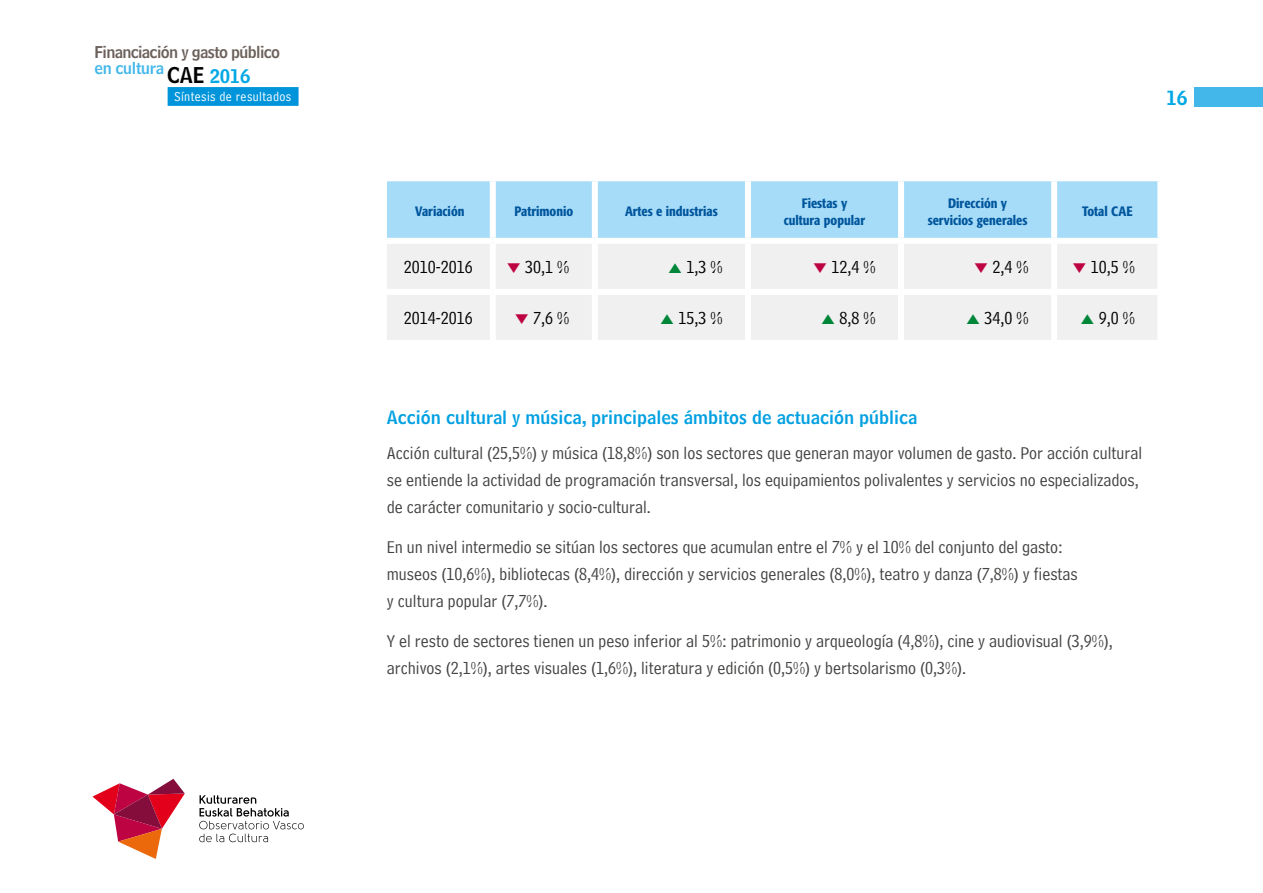
<style>
.page{position:relative;width:1263px;height:893px;background:#fff}
.page>*{position:absolute;margin:0;border:0;box-sizing:border-box;transform-origin:0 0}
.t1{font:19.5px "Bell Centennial Name And Number";color:#00a8e4}
.t2{font:18px/27px "Bell Centennial Address";color:#424241}
.t3{font:18px "Bell Centennial Address";color:#000}
.t4{font:18px "Bell Centennial Name And Number";color:#00a0e1}
.t5{font:16.05px/16px "Bell Centennial Name And Number";letter-spacing:-.04em;color:#6c615c}
.t6{font:500 condensed 13.5px/16.2px "Formata";color:#00569d;text-align:center}
.t7{font:13.5px "Bell Centennial Address";letter-spacing:.03em;color:#fff}
.s1{color:#43b7ea}
.s2{font-size:21.45px;color:#000}
.s3{font-size:18.75px;color:#00a8e4}
.s4{color:#bd0342}
</style>
<div class="page">
<svg style="left:199px;top:795px;width:105px;height:47px"></svg>
<svg style="left:92px;top:779px;width:93px;height:80px"></svg>
<div style="left:168px;top:87px;width:131px;height:19px;background:#0095db"></div>
<div style="left:1195px;top:87px;width:68px;height:19px;background:#43b7ea"></div>
<div style="left:387px;top:181px;width:770px;height:57px;background:#a7dcf8"></div>
<div style="left:387px;top:244px;width:770px;height:96px;background:#f1f0f0"></div>
<div style="left:490px;top:181px;width:6px;height:57px;background:#fff"></div>
<div style="left:592px;top:181px;width:6px;height:57px;background:#fff"></div>
<div style="left:745px;top:181px;width:6px;height:57px;background:#fff"></div>
<div style="left:898px;top:181px;width:6px;height:57px;background:#fff"></div>
<div style="left:1051px;top:181px;width:6px;height:57px;background:#fff"></div>
<div style="left:490px;top:244px;width:6px;height:45px;background:#fff"></div>
<div style="left:592px;top:244px;width:6px;height:45px;background:#fff"></div>
<div style="left:745px;top:244px;width:6px;height:45px;background:#fff"></div>
<div style="left:898px;top:244px;width:6px;height:45px;background:#fff"></div>
<div style="left:1051px;top:244px;width:6px;height:45px;background:#fff"></div>
<div style="left:387px;top:289px;width:106px;height:6px;background:#fff"></div>
<div style="left:493px;top:289px;width:102px;height:6px;background:#fff"></div>
<div style="left:595px;top:289px;width:153px;height:6px;background:#fff"></div>
<div style="left:748px;top:289px;width:153px;height:6px;background:#fff"></div>
<div style="left:901px;top:289px;width:153px;height:6px;background:#fff"></div>
<div style="left:1054px;top:289px;width:109px;height:6px;background:#fff"></div>
<div style="left:490px;top:295px;width:6px;height:45px;background:#fff"></div>
<div style="left:592px;top:295px;width:6px;height:45px;background:#fff"></div>
<div style="left:745px;top:295px;width:6px;height:45px;background:#fff"></div>
<div style="left:898px;top:295px;width:6px;height:45px;background:#fff"></div>
<div style="left:1051px;top:295px;width:6px;height:45px;background:#fff"></div>
<svg style="left:669px;top:263px;width:12px;height:10px"></svg>
<svg style="left:661px;top:314px;width:12px;height:10px"></svg>
<svg style="left:822px;top:314px;width:12px;height:10px"></svg>
<svg style="left:967px;top:314px;width:12px;height:10px"></svg>
<svg style="left:1081px;top:314px;width:13px;height:10px"></svg>
<p class="t5" style="left:95px;top:44px;width:187px">Financiación y gasto público <span class="s1">en cultura</span> <span class="s2">CAE</span> <span class="s3">2016</span></p>
<p class="t7" style="left:174px;top:88px;width:118px">Síntesis de resultados</p>
<p class="t1" style="left:1166px;top:85px;width:23px">16</p>
<p class="t6" style="left:415px;top:204px;width:51px">Variación</p>
<p class="t6" style="left:514px;top:204px;width:60px">Patrimonio</p>
<p class="t6" style="left:625px;top:204px;width:94px">Artes e industrias</p>
<p class="t6" style="left:784px;top:195px;width:83px">Fiestas y cultura popular</p>
<p class="t6" style="left:928px;top:195px;width:101px">Dirección y servicios generales</p>
<p class="t6" style="left:1082px;top:204px;width:52px">Total CAE</p>
<p class="t3" style="left:404px;top:257px;width:70px">2010-2016</p>
<p class="t3" style="left:507px;top:257px;width:64px"><span class="s4">❑</span> 30,1 %</p>
<p class="t3" style="left:686px;top:257px;width:38px">1,3 %</p>
<p class="t3" style="left:813px;top:257px;width:64px"><span class="s4">❑</span> 12,4 %</p>
<p class="t3" style="left:974px;top:257px;width:56px"><span class="s4">❑</span> 2,4 %</p>
<p class="t3" style="left:1072px;top:257px;width:64px"><span class="s4">❑</span> 10,5 %</p>
<p class="t3" style="left:404px;top:308px;width:70px">2014-2016</p>
<p class="t3" style="left:515px;top:308px;width:56px"><span class="s4">❑</span> 7,6 %</p>
<p class="t3" style="left:678px;top:308px;width:46px">15,3 %</p>
<p class="t3" style="left:839px;top:308px;width:38px">8,8 %</p>
<p class="t3" style="left:984px;top:308px;width:46px">34,0 %</p>
<p class="t3" style="left:1099px;top:308px;width:38px">9,0 %</p>
<p class="t4" style="left:387px;top:406px;width:532px">Acción cultural y música, principales ámbitos de actuación pública</p>
<p class="t2" style="left:387px;top:440px;width:757px">Acción cultural (25,5%) y música (18,8%) son los sectores que generan mayor volumen de gasto. Por acción cultural se entiende la actividad de programación transversal, los equipamientos polivalentes y servicios no especializados, de carácter comunitario y socio-cultural.</p>
<p class="t2" style="left:387px;top:533px;width:692px">En un nivel intermedio se sitúan los sectores que acumulan entre el 7% y el 10% del conjunto del gasto: museos (10,6%), bibliotecas (8,4%), dirección y servicios generales (8,0%), teatro y danza (7,8%) y fiestas y cultura popular (7,7%).</p>
<p class="t2" style="left:387px;top:627px;width:727px">Y el resto de sectores tienen un peso inferior al 5%: patrimonio y arqueología (4,8%), cine y audiovisual (3,9%), archivos (2,1%), artes visuales (1,6%), literatura y edición (0,5%) y bertsolarismo (0,3%).</p>
</div>
